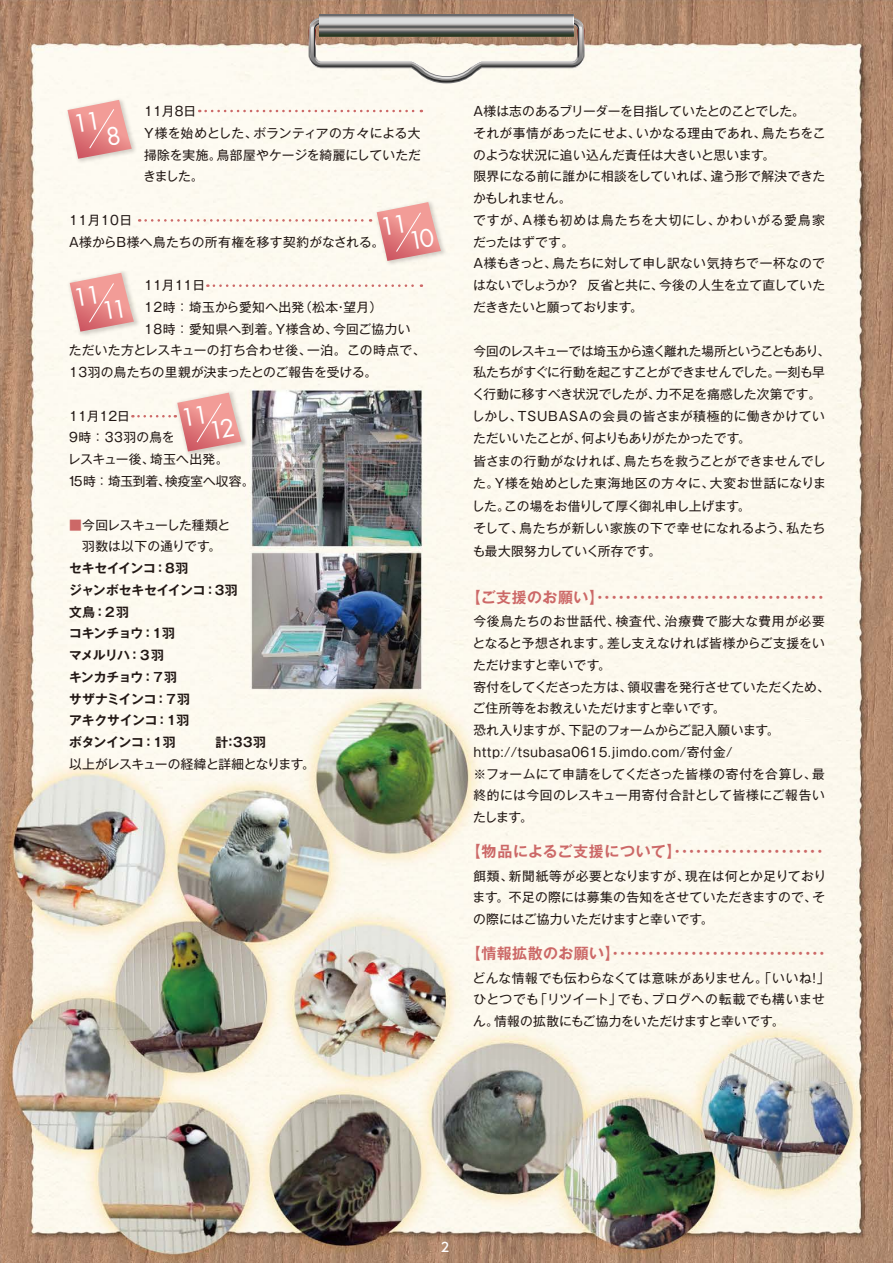
<style>
.page{position:relative;width:893px;height:1263px;background:#fff}
.page>*{position:absolute;margin:0;border:0;box-sizing:border-box;transform-origin:0 0}
.t1{font:23.85px/18.1px "Futura Std";color:#fff}
.t2{font:700 15px "Gothic MB101 Pro De";letter-spacing:.03em;color:#cc6867}
.t3{font:12.75px/21.8px "Gothic MB101 Pro";letter-spacing:.01em;color:#221815}
.t4{font:700 12.75px/21.8px "Gothic MB101 Pro De";letter-spacing:-.02em;color:#221815}
.t5{font:12.75px/21.8px "Gothic MB101 Pro";letter-spacing:-.025em;color:#221815}
.t6{font:12.75px "Gothic MB101 Pro";letter-spacing:-.01em;color:#221815}
.t7{font:12.75px "Gothic MB101 Pro";letter-spacing:.03em;color:#221815}
.t8{font:500 12.75px "UD Shin Go Pro";color:#fff}
.s1{font-family:"Gothic MB101 Pro";font-weight:400;color:#cc6867}
.s2{font-family:"Gothic MB101 Pro";font-weight:400}
</style>
<div class="page">
<img style="left:0;top:0;width:893px;height:1263px">
<div style="left:64px;top:96px;width:77px;height:71px;background:#fefbf2"></div>
<div style="left:373px;top:198px;width:77px;height:71px;background:#fdfaef"></div>
<svg style="left:377px;top:202px;width:64px;height:59px"></svg>
<img style="left:66px;top:269px;width:76px;height:70px">
<svg style="left:70px;top:273px;width:64px;height:59px"></svg>
<img style="left:174px;top:389px;width:76px;height:70px">
<svg style="left:206px;top:110px;width:216px;height:2px"></svg>
<svg style="left:214px;top:284px;width:208px;height:3px"></svg>
<svg style="left:146px;top:219px;width:225px;height:3px"></svg>
<svg style="left:132px;top:393px;width:110px;height:58px"></svg>
<svg style="left:309px;top:17px;width:275px;height:66px"></svg>
<svg style="left:319px;top:14px;width:254px;height:22px"></svg>
<svg style="left:68px;top:100px;width:64px;height:59px"></svg>
<p class="t3" style="left:142px;top:99px;width:280px">１１月８日<br>Y様を始めとした、ボランティアの方々による大掃除を実施。鳥部屋やケージを綺麗にしていただきました。</p>
<p class="t3" style="left:67px;top:207px;width:319px">１１月１０日<br>A様からB様へ鳥たちの所有権を移す契約がなされる。</p>
<p class="t3" style="left:142px;top:273px;width:65px">１１月１１日</p>
<p class="t3" style="left:142px;top:294px;width:241px">１２時：埼玉から愛知へ出発（松本・望月）</p>
<p class="t7" style="left:142px;top:318px;width:270px">１８時：愛知県へ到着。Y様含め、今回ご協力い</p>
<p class="t3" style="left:69px;top:338px;width:358px">ただいた方とレスキューの打ち合わせ後、一泊。この時点で、</p>
<p class="t6" style="left:67px;top:362px;width:312px">１３羽の鳥たちの里親が決まったとのご報告を受ける。</p>
<p class="t5" style="left:66px;top:403px;width:190px">１１月１２日<br>９時：３３羽の鳥を<br>レスキュー後、埼玉へ出発。<br>１５時：埼玉到着、検疫室へ収容。</p>
<p class="t4" style="left:69px;top:512px;width:247px"><span class="s1">■</span><span class="s2">今回レスキューした種類と<br>　羽数は以下の通りです。<br></span>セキセイインコ：8羽<br>ジャンボセキセイインコ：3羽<br>文鳥：２羽<br>コキンチョウ：１羽<br>マメルリハ：３羽<br>キンカチョウ：７羽<br>サザナミインコ：７羽<br>アキクサインコ：１羽<br>ボタンインコ：１羽　　　計：３３羽<br><span class="s2">以上がレスキューの経緯と詳細となります。</span></p>
<p class="t1" style="left:404px;top:215px;width:27px;text-indent:-26px;rotate:-10deg">11<br>10</p>
<p class="t1" style="left:97px;top:285px;width:27px;text-indent:-26px;rotate:-10deg">11<br>11</p>
<p class="t1" style="left:205px;top:405px;width:27px;text-indent:-26px;rotate:-10deg">11<br>12</p>
<p class="t3" style="left:473px;top:99px;width:354px">A様は志のあるブリーダーを目指していたとのことでした。<br>それが事情があったにせよ、いかなる理由であれ、鳥たちをこのような状況に追い込んだ責任は大きいと思います。<br>限界になる前に誰かに相談をしていれば、違う形で解決できたかもしれません。<br>ですが、A様も初めは鳥たちを大切にし、かわいがる愛鳥家だったはずです。<br>A様もきっと、鳥たちに対して申し訳ない気持ちで一杯なのではないでしょうか？ 反省と共に、今後の人生を立て直していただききたいと願っております。</p>
<p class="t3" style="left:472px;top:338px;width:360px;line-height:22.2px">今回のレスキューでは埼玉から遠く離れた場所ということもあり、私たちがすぐに行動を起こすことができませんでした。一刻も早く行動に移すべき状況でしたが、力不足を痛感した次第です。しかし、TSUBASAの会員の皆さまが積極的に働きかけていただいいたことが、何よりもありがたかったです。<br>皆さまの行動がなければ、鳥たちを救うことができませんでした。Y様を始めとした東海地区の方々に、大変お世話になりました。この場をお借りして厚く御礼申し上げます。<br>そして、鳥たちが新しい家族の下で幸せになれるよう、私たちも最大限努力していく所存です。</p>
<p class="t2" style="left:466px;top:585px;width:364px">【ご支援のお願い】・・・・・・・・・・・・・・・・・・・・・・・・・・・・・・・・</p>
<p class="t3" style="left:473px;top:609px;width:359px">今後鳥たちのお世話代、検査代、治療費で膨大な費用が必要となると予想されます。差し支えなければ皆様からご支援をいただけますと幸いです。<br>寄付をしてくださった方は、領収書を発行させていただくため、ご住所等をお教えいただけますと幸いです。<br>恐れ入りますが、下記のフォームからご記入願います。http://tsubasa0615.jimdo.com/寄付金/<br>※フォームにて申請をしてくださった皆様の寄付を合算し、最終的には今回のレスキュー用寄付合計として皆様にご報告いたします。</p>
<p class="t2" style="left:466px;top:839px;width:363px">【物品によるご支援について】・・・・・・・・・・・・・・・・・・・・・</p>
<p class="t3" style="left:473px;top:863px;width:355px;text-align:justify">餌類、新聞紙等が必要となりますが、現在は何とか足りております。不足の際には募集の告知をさせていただきますので、その際にはご協力いただけますと幸いです。</p>
<p class="t2" style="left:466px;top:941px;width:365px">【情報拡散のお願い】・・・・・・・・・・・・・・・・・・・・・・・・・・・・・・</p>
<p class="t3" style="left:473px;top:965px;width:358px">どんな情報でも伝わらなくては意味がありません。「いいね！」ひとつでも「リツイート」でも、ブログへの転載でも構いません。情報の拡散にもご協力をいただけますと幸いです。</p>
<p class="t8" style="left:441px;top:1237px;width:10px">2</p>
</div>
